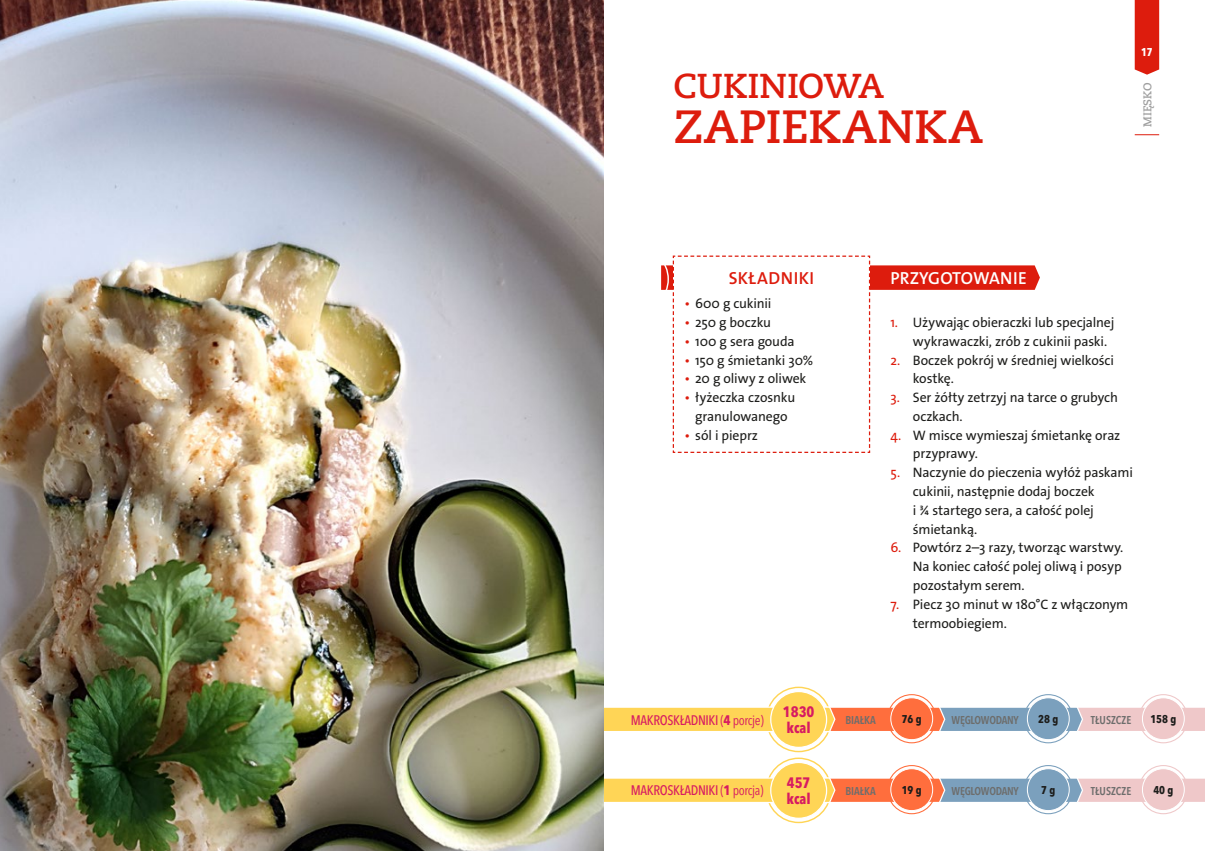
<style>
.page{position:relative;width:1205px;height:851px;background:#fff}
.page>*{position:absolute;margin:0;border:0;box-sizing:border-box;transform-origin:0 0}
.t1{font:700 46.25px "Caecilia";letter-spacing:.005em;color:#dd1c0d}
.t2{font:700 34.38px "Caecilia";color:#dd1c0d}
.t3{font:600 17.5px "The Sans Os F";color:#fff}
.t4{font:600 17.5px "The Sans Os F";letter-spacing:.025em;color:#dd1c0d}
.t5{font:700 condensed 15px/16.2px "Avenir Next LT Pro";color:#d71b62}
.t6{font:13.75px/18.8px "The Sans Os F";letter-spacing:-.01em;color:#1d1d1b}
.t7{font:500 condensed 13.75px "Avenir Next LT Pro";letter-spacing:-.025em;color:#d71b62}
.t8{font:600 condensed 11.25px "Avenir Next LT Pro";letter-spacing:-.005em;color:#6d6d6c}
.t9{font:700 condensed 11.25px "Avenir Next LT Pro";color:#1d1d1b}
.t10{font:700 11.25px "Caecilia";color:#9f9f9f}
.t11{font:700 condensed 11.25px "Avenir Next LT Pro";color:#fff}
.s1{color:#dd1c0d}
.s2{font-weight:400}
.s3{font-weight:700}
</style>
<div class="page">
<svg style="left:1134px;top:0;width:25px;height:75px"></svg>
<svg style="left:1134px;top:134px;width:25px;height:1px"></svg>
<div style="left:603px;top:246px;width:66px;height:66px;border:1px solid #fff;border-radius:50%"></div>
<svg style="left:603px;top:705px;width:602px;height:27px"></svg>
<div style="left:891px;top:697px;width:41px;height:42px;background:#ff6e3d;border-radius:50%"></div>
<div style="left:890px;top:697px;width:43px;height:43px;border:1px solid #fff;border-radius:50%"></div>
<div style="left:887px;top:694px;width:49px;height:49px;border:1px solid #ff6e3d;border-radius:50%"></div>
<div style="left:1027px;top:697px;width:42px;height:42px;background:#7ba0bd;border-radius:50%"></div>
<div style="left:1027px;top:697px;width:42px;height:43px;border:1px solid #fff;border-radius:50%"></div>
<div style="left:1023px;top:694px;width:50px;height:49px;border:1px solid #7ba0bd;border-radius:50%"></div>
<div style="left:1142px;top:697px;width:42px;height:42px;background:#efc8c9;border-radius:50%"></div>
<div style="left:1142px;top:697px;width:43px;height:43px;border:1px solid #fff;border-radius:50%"></div>
<div style="left:1139px;top:694px;width:49px;height:49px;border:1px solid #efc8c9;border-radius:50%"></div>
<div style="left:771px;top:691px;width:55px;height:56px;background:#ffd556;border-radius:50%"></div>
<div style="left:770px;top:690px;width:57px;height:57px;border:1px solid #fff;border-radius:50%"></div>
<svg style="left:603px;top:776px;width:602px;height:27px"></svg>
<div style="left:891px;top:768px;width:41px;height:42px;background:#ff6e3d;border-radius:50%"></div>
<div style="left:890px;top:768px;width:43px;height:42px;border:1px solid #fff;border-radius:50%"></div>
<div style="left:887px;top:764px;width:49px;height:50px;border:1px solid #ff6e3d;border-radius:50%"></div>
<div style="left:1027px;top:768px;width:42px;height:42px;background:#7ba0bd;border-radius:50%"></div>
<div style="left:1027px;top:768px;width:42px;height:42px;border:1px solid #fff;border-radius:50%"></div>
<div style="left:1023px;top:764px;width:50px;height:50px;border:1px solid #7ba0bd;border-radius:50%"></div>
<div style="left:1142px;top:768px;width:42px;height:42px;background:#efc8c9;border-radius:50%"></div>
<div style="left:1142px;top:768px;width:43px;height:42px;border:1px solid #fff;border-radius:50%"></div>
<div style="left:1139px;top:764px;width:49px;height:50px;border:1px solid #efc8c9;border-radius:50%"></div>
<div style="left:771px;top:762px;width:55px;height:56px;background:#ffd556;border-radius:50%"></div>
<div style="left:770px;top:761px;width:57px;height:57px;border:1px solid #fff;border-radius:50%"></div>
<svg style="left:661px;top:255px;width:379px;height:198px"></svg>
<img style="left:0;top:0;width:603px;height:850px">
<h2 class="t2" style="left:673px;top:61px;width:212px">CUKINIOWA</h2>
<h1 class="t1" style="left:673px;top:93px;width:311px">ZAPIEKANKA</h1>
<p class="t11" style="left:1141px;top:45px;width:13px">17</p>
<p class="t10" style="left:1139px;top:127px;width:46px;rotate:-90deg">MIĘSKO</p>
<p class="t4" style="left:729px;top:267px;width:87px">SKŁADNIKI</p>
<p class="t6" style="left:684px;top:294px;width:88px"><span class="s1">•</span> 600 g cukinii</p>
<p class="t6" style="left:684px;top:313px;width:88px"><span class="s1">•</span> 250 g boczku</p>
<p class="t6" style="left:684px;top:332px;width:112px"><span class="s1">•</span> 100 g sera gouda</p>
<p class="t6" style="left:684px;top:350px;width:130px"><span class="s1">•</span> 150 g śmietanki 30%</p>
<p class="t6" style="left:684px;top:369px;width:123px"><span class="s1">•</span> 20 g oliwy z oliwek</p>
<p class="t6" style="left:684px;top:388px;width:112px;text-align:center"><span class="s1">•</span> łyżeczka czosnku granulowanego</p>
<p class="t6" style="left:684px;top:425px;width:75px"><span class="s1">•</span> sól i pieprz</p>
<p class="t3" style="left:890px;top:267px;width:138px">PRZYGOTOWANIE</p>
<p class="t6" style="left:913px;top:313px;width:203px;text-indent:-23px"><span class="s1">1.</span> Używając obieraczki lub specjalnej wykrawaczki, zrób z cukinii paski.</p>
<p class="t6" style="left:913px;top:350px;width:203px;text-indent:-23px"><span class="s1">2.</span> Boczek pokrój w średniej wielkości kostkę.</p>
<p class="t6" style="left:913px;top:388px;width:207px;text-indent:-22px"><span class="s1">3.</span> Ser żółty zetrzyj na tarce o grubych oczkach.</p>
<p class="t6" style="left:913px;top:425px;width:209px;text-indent:-23px"><span class="s1">4.</span> W misce wymieszaj śmietankę oraz przyprawy.</p>
<p class="t6" style="left:913px;top:463px;width:222px;text-indent:-22px"><span class="s1">5.</span> Naczynie do pieczenia wyłóż paskami cukinii, następnie dodaj boczek<br>i ¾ startego sera, a całość polej śmietanką.</p>
<p class="t6" style="left:913px;top:538px;width:212px;text-indent:-22px"><span class="s1">6.</span> Powtórz 2–3 razy, tworząc warstwy.<br>Na koniec całość polej oliwą i posyp pozostałym serem.</p>
<p class="t6" style="left:913px;top:595px;width:217px;text-indent:-23px"><span class="s1">7.</span> Piecz 30 minut w 180°C z włączonym termoobiegiem.</p>
<p class="t5" style="left:783px;top:703px;width:33px">1830 kcal</p>
<p class="t7" style="left:631px;top:711px;width:134px">MAKROSKŁADNIKI <span class="s2">(</span><span class="s3">4</span> <span class="s2">porcje)</span></p>
<p class="t8" style="left:845px;top:712px;width:32px">BIAŁKA</p>
<p class="t9" style="left:902px;top:712px;width:21px">76 g</p>
<p class="t8" style="left:951px;top:712px;width:69px">WĘGLOWODANY</p>
<p class="t9" style="left:1038px;top:712px;width:21px">28 g</p>
<p class="t8" style="left:1091px;top:712px;width:42px">TŁUSZCZE</p>
<p class="t9" style="left:1150px;top:712px;width:27px">158 g</p>
<p class="t5" style="left:786px;top:774px;width:26px">457 kcal</p>
<p class="t7" style="left:631px;top:782px;width:134px">MAKROSKŁADNIKI <span class="s2">(</span><span class="s3">1</span> <span class="s2">porcja)</span></p>
<p class="t8" style="left:845px;top:783px;width:32px">BIAŁKA</p>
<p class="t9" style="left:902px;top:782px;width:21px">19 g</p>
<p class="t8" style="left:951px;top:783px;width:69px">WĘGLOWODANY</p>
<p class="t9" style="left:1041px;top:782px;width:16px">7 g</p>
<p class="t8" style="left:1091px;top:783px;width:42px">TŁUSZCZE</p>
<p class="t9" style="left:1153px;top:782px;width:21px">40 g</p>
</div>
